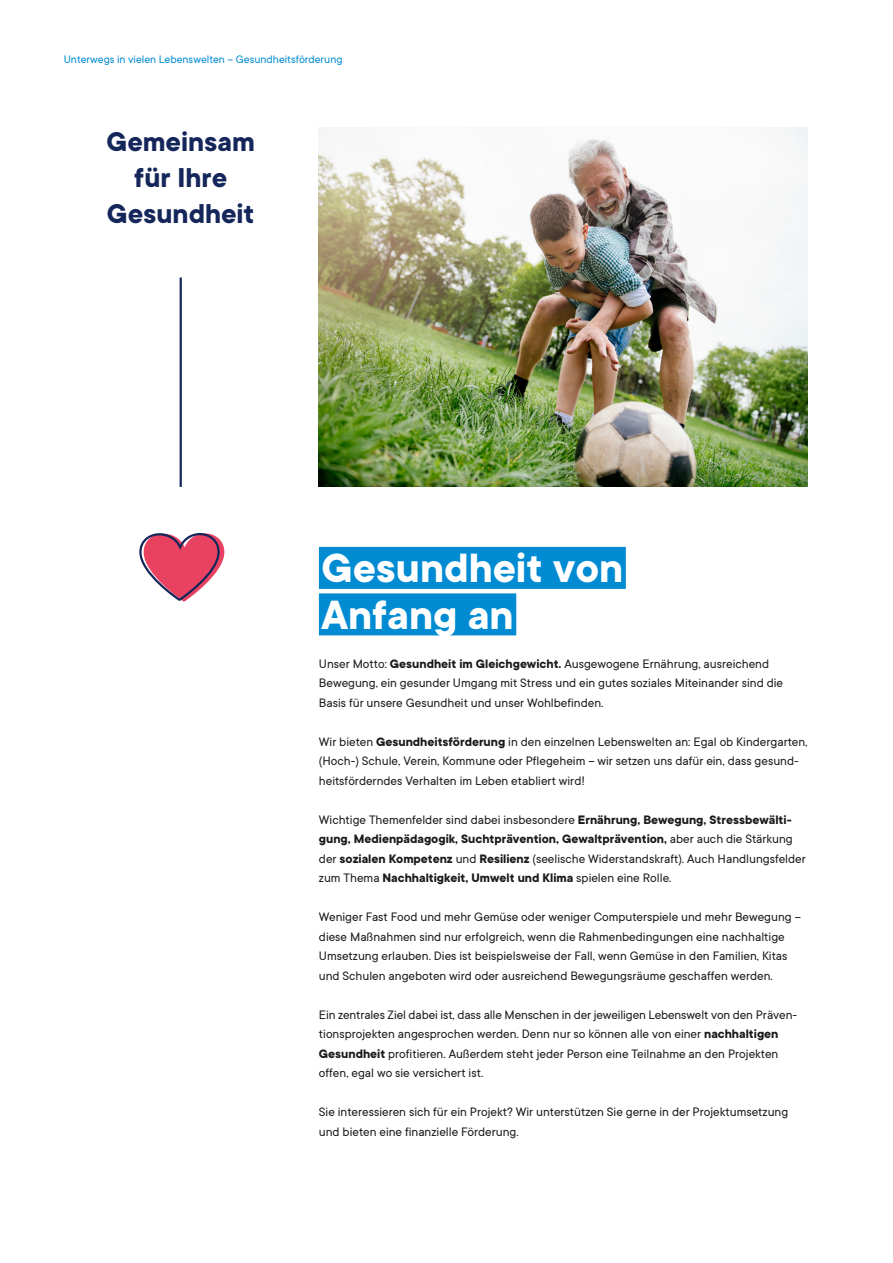
<style>
.page{position:relative;width:893px;height:1263px;background:#fff}
.page>*{position:absolute;margin:0;border:0;box-sizing:border-box;transform-origin:0 0}
.t1{font:700 45px/46.5px "TT Commons";color:#fff}
.t2{font:700 30px/36px "TT Commons";color:#15265a;text-align:center}
.t3{font:13.5px/19.5px "TT Commons";color:#1a1a18}
.t4{font:700 13.5px/19.5px "TT Commons";color:#1a1a18}
.t5{font:12px "TT Commons";color:#008bd2}
.s1{font-weight:700}
.s2{font-weight:400}
</style>
<div class="page">
<img style="left:319px;top:128px;width:489px;height:359px">
<div style="left:319px;top:547px;width:307px;height:42px;background:#008bd2"></div>
<div style="left:319px;top:593px;width:197px;height:42px;background:#008bd2"></div>
<hr style="left:180px;top:277px;width:2px;height:210px;background:#15265a">
<svg style="left:139px;top:533px;width:85px;height:69px"></svg>
<p class="t5" style="left:64px;top:52px;width:280px">Unterwegs in vielen Lebenswelten – Gesundheitsförderung</p>
<h2 class="t2" style="left:107px;top:123px;width:150px">Gemeinsam für Ihre<br>Gesundheit</h2>
<h1 class="t1" style="left:321px;top:544px;width:303px">Gesundheit von<br>Anfang an</h1>
<p class="t3" style="left:319px;top:653px;width:466px">Unser Motto: <span class="s1">Gesundheit im Gleichgewicht.</span> Ausgewogene Ernährung, ausreichend<br>Bewegung, ein gesunder Umgang mit Stress und ein gutes soziales Miteinander sind die<br>Basis für unsere Gesundheit und unser Wohlbefinden.</p>
<p class="t3" style="left:319px;top:731px;width:490px">Wir bieten <span class="s1">Gesundheitsförderung</span> in den einzelnen Lebenswelten an: Egal ob Kindergarten, (Hoch-) Schule, Verein, Kommune oder Pflegeheim – wir setzen uns dafür ein, dass gesund&shy;heitsförderndes Verhalten im Leben etabliert wird!</p>
<p class="t4" style="left:319px;top:809px;width:488px"><span class="s2">Wichtige Themenfelder sind dabei insbesondere</span> Ernährung, Bewegung, Stressbewälti&shy;gung, Medienpädagogik, Suchtprävention, Gewaltprävention, <span class="s2">aber auch die Stärkung der</span> sozialen Kompetenz <span class="s2">und</span> Resilienz <span class="s2">(seelische Widerstandskraft). Auch Handlungsfelder zum Thema</span> Nachhaltigkeit, Umwelt und Klima <span class="s2">spielen eine Rolle.</span></p>
<p class="t3" style="left:319px;top:907px;width:484px">Weniger Fast Food und mehr Gemüse oder weniger Computerspiele und mehr Bewegung – diese Maßnahmen sind nur erfolgreich, wenn die Rahmenbedingungen eine nachhaltige Umsetzung erlauben. Dies ist beispielsweise der Fall, wenn Gemüse in den Familien, Kitas und Schulen angeboten wird oder ausreichend Bewegungsräume geschaffen werden.</p>
<p class="t3" style="left:319px;top:1004px;width:480px">Ein zentrales Ziel dabei ist, dass alle Menschen in der jeweiligen Lebenswelt von den Präven&shy;tionsprojekten angesprochen werden. Denn nur so können alle von einer <span class="s1">nachhaltigen Gesundheit</span> profitieren. Außerdem steht jeder Person eine Teilnahme an den Projekten offen, egal wo sie versichert ist.</p>
<p class="t3" style="left:319px;top:1102px;width:471px">Sie interessieren sich für ein Projekt? Wir unterstützen Sie gerne in der Projektumsetzung und bieten eine finanzielle Förderung.</p>
</div>
